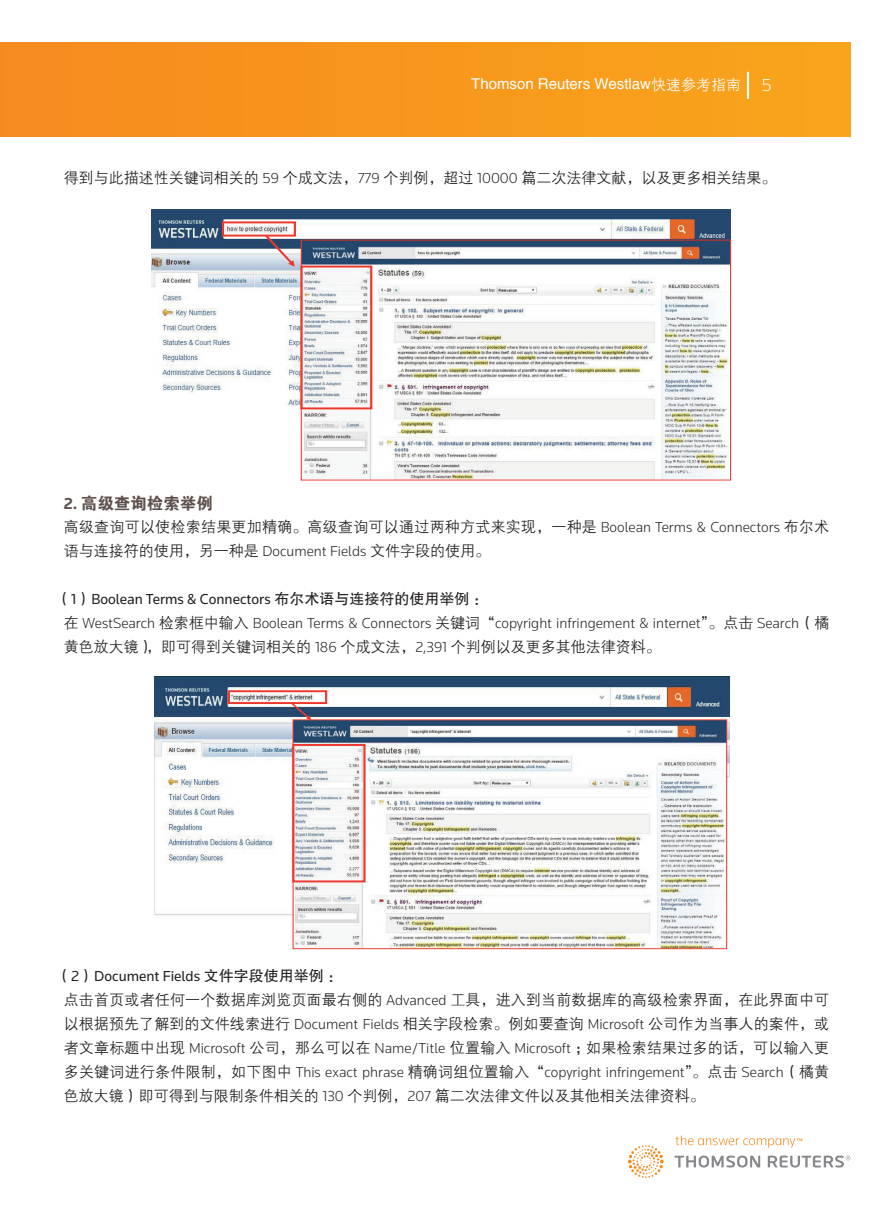
<style>
.page{position:relative;width:893px;height:1212px;background:#fff}
.page>*{position:absolute;margin:0;border:0;box-sizing:border-box;transform-origin:0 0}
.bt3{font:16.5px "FZDHTJW GB1 0";color:#5f514d}
.t1{font:15px/24px "FZZDXJW GB1 0";color:#231f20}
.t2{font:300 15px/23.9px "Knowledge";color:#231f20}
.t3{font:15px "Helvetica";color:#fff}
.t4{font:15px "Knowledge";color:#231f20}
.s1{font-family:"H Yg 2 gj"}
.s2{font-family:"Knowledge";font-weight:300;font-size:18px}
.s3{font-family:"Knowledge";font-weight:300}
.s4{font-family:"Knowledge";font-weight:700}
.s5{font-family:"FZHTJW GB1 0";font-weight:400}
.s6{font-weight:400}
.s7{font-family:"FZZDXJW GB1 0";font-weight:400}
.s8{font-family:"FZHTJW GB1 0"}
</style>
<div class="page">
<div style="left:0;top:43px;width:850px;height:94px;background:linear-gradient(to right,#f58a1f,#f9a51b)"></div>
<hr style="left:747px;top:72px;width:2px;height:27px;background:#fff">
<svg style="left:628px;top:1135px;width:222px;height:43px"></svg>
<img style="left:151px;top:209px;width:579px;height:232px">
<div style="left:222px;top:221px;width:74px;height:16px;border:2px solid #ee382e"></div>
<svg style="left:263px;top:233px;width:34px;height:35px"></svg>
<img style="left:303px;top:242px;width:426px;height:236px">
<div style="left:300px;top:265px;width:72px;height:144px;border:2px solid #ee382e"></div>
<img style="left:154px;top:677px;width:576px;height:253px">
<div style="left:228px;top:690px;width:99px;height:14px;border:2px solid #ee382e"></div>
<svg style="left:289px;top:701px;width:23px;height:20px"></svg>
<img style="left:295px;top:721px;width:430px;height:226px">
<div style="left:293px;top:719px;width:434px;height:230px;border:1px solid #ee382e"></div>
<div style="left:292px;top:744px;width:73px;height:138px;border:2px solid #ee382e"></div>
<p class="t3" style="left:471px;top:73px;width:302px">Thomson Reuters Westlaw<span class="s1">快速参考指南</span> <span class="s2">5</span></p>
<p class="t1" style="left:64px;top:166px;width:714px">得到与此描述性关键词相关的 <span class="s3">59</span> 个成文法，<span class="s3">779</span> 个判例，超过 <span class="s3">10000</span> 篇二次法律文献，以及更多相关结果。</p>
<p class="bt3" style="left:64px;top:494px;width:147px"><span class="s4">2.</span>高级查询检索举例</p>
<p class="t1" style="left:64px;top:515px;width:767px">高级查询可以使检索结果更加精确。高级查询可以通过两种方式来实现，一种是 <span class="s3">Boolean Terms &amp; Connectors</span> 布尔术语与连接符的使用，另一种是 <span class="s3">Document Fields</span> 文件字段的使用。</p>
<p class="t2" style="left:64px;top:587px;width:767px;text-indent:-8px"><span class="s5">（</span><span class="s6">1</span><span class="s5">）</span><span class="s6">Boolean Terms &amp; Connectors</span> <span class="s5">布尔术语与连接符的使用举例：<br></span><span class="s7">在</span> WestSearch <span class="s7">检索框中输入</span> Boolean Terms &amp; Connectors <span class="s7">关键词“</span>copyright infringement &amp; internet<span class="s7">”。点击</span> Search<span class="s7">（橘</span></p>
<p class="t1" style="left:64px;top:635px;width:599px">黄色放大镜），即可得到关键词相关的 <span class="s3">186</span> 个成文法，<span class="s3">2,391</span> 个判例以及更多其他法律资料。</p>
<p class="bt3" style="left:81px;top:494px;width:133px">高级查询检索举例</p>
<p class="t4" style="left:56px;top:966px;width:288px"><span class="s8">（</span>2<span class="s8">）</span>Document Fields <span class="s8">文件字段使用举例：</span></p>
<p class="t1" style="left:64px;top:988px;width:767px;text-align:justify">点击首页或者任何一个数据库浏览页面最右侧的 <span class="s3">Advanced</span> 工具，进入到当前数据库的高级检索界面，在此界面中可以根据预先了解到的文件线索进行 <span class="s3">Document Fields</span> 相关字段检索。例如要查询 <span class="s3">Microsoft</span> 公司作为当事人的案件，或者文章标题中出现 <span class="s3">Microsoft</span> 公司，那么可以在 <span class="s3">Name/Title</span> 位置输入 <span class="s3">Microsoft</span> ；如果检索结果过多的话，可以输入更</p>
<p class="t2" style="left:64px;top:1059px;width:767px"><span class="s7">多关键词进行条件限制，如下图中</span> This exact phrase <span class="s7">精确词组位置输入“</span>copyright infringement<span class="s7">”。点击</span> Search<span class="s7">（橘黄</span></p>
<p class="t1" style="left:64px;top:1084px;width:643px">色放大镜）即可得到与限制条件相关的 <span class="s3">130</span> 个判例，<span class="s3">207</span> 篇二次法律文件以及其他相关法律资料。</p>
</div>
